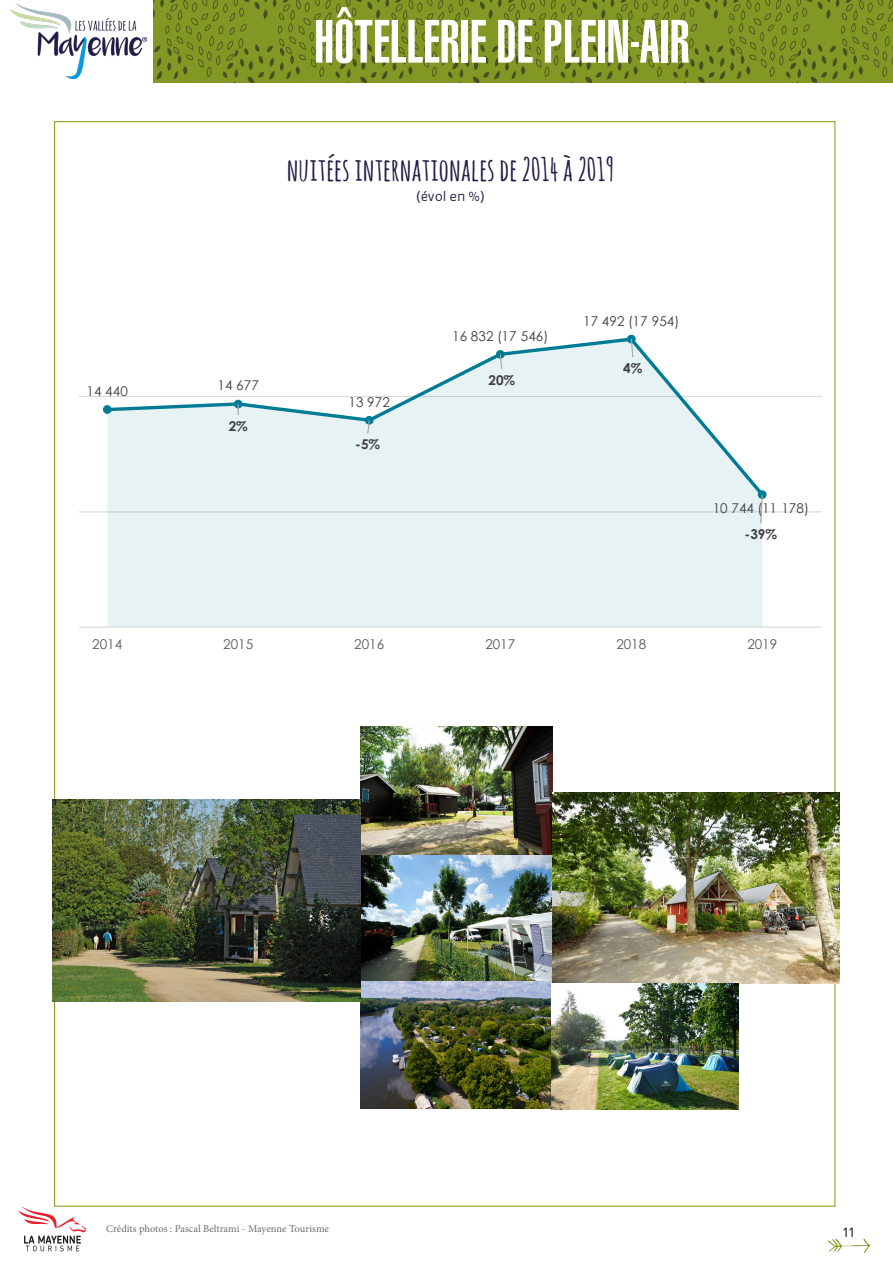
<style>
.page{position:relative;width:893px;height:1263px;background:#fff}
.page>*{position:absolute;margin:0;border:0;box-sizing:border-box;transform-origin:0 0}
.t1{font:900 extra-condensed 60px "Helvetica";color:#fff}
.t2{font:700 31.5px "Amatic SC";color:#241c47}
.t3{font:15px "Oceania Display";color:#231f20}
.t4{font:13.5px "Century Gothic";letter-spacing:.005em;color:#404040}
.t5{font:13.5px "Century Gothic";letter-spacing:.005em;color:#595959}
.t6{font:700 13.5px "Century Gothic";color:#404040}
.t7{font:13.5px "Oceania Display";color:#241c47}
.t8{font:10.5px "Minion Pro";letter-spacing:-.005em;color:#6c6d70}
</style>
<div class="page">
<img style="left:11px;top:4px;width:136px;height:75px">
<img style="left:154px;top:0;width:739px;height:83px">
<svg style="left:18px;top:1206px;width:68px;height:45px"></svg>
<img style="left:828px;top:1240px;width:41px;height:13px">
<hr style="left:79px;top:511px;width:743px;height:1px;background:#d9d9d9">
<hr style="left:79px;top:396px;width:743px;height:1px;background:#d9d9d9">
<hr style="left:79px;top:284px;width:743px;height:1px;background:#d9d9d9">
<div style="left:107px;top:499px;width:655px;height:127px;background:#e6f2f4"></div>
<hr style="left:79px;top:626px;width:743px;height:2px;background:#d9d9d9">
<svg style="left:107px;top:336px;width:660px;height:163px"></svg>
<div style="left:104px;top:406px;width:7px;height:7px;background:#007b95;border-radius:50%"></div>
<div style="left:103px;top:405px;width:9px;height:9px;border:1px solid #007b95;border-radius:50%"></div>
<svg style="left:234px;top:400px;width:8px;height:8px"></svg>
<div style="left:234px;top:400px;width:8px;height:8px;border:1px solid #007b95;border-radius:50%"></div>
<div style="left:365px;top:416px;width:8px;height:8px;background:#007b95;border-radius:50%"></div>
<div style="left:365px;top:416px;width:9px;height:9px;border:1px solid #007b95;border-radius:50%"></div>
<div style="left:496px;top:351px;width:8px;height:7px;background:#007b95;border-radius:50%"></div>
<div style="left:496px;top:350px;width:9px;height:9px;border:1px solid #007b95;border-radius:50%"></div>
<div style="left:627px;top:335px;width:8px;height:8px;background:#007b95;border-radius:50%"></div>
<div style="left:627px;top:335px;width:9px;height:8px;border:1px solid #007b95;border-radius:50%"></div>
<div style="left:758px;top:491px;width:8px;height:7px;background:#007b95;border-radius:50%"></div>
<div style="left:758px;top:490px;width:8px;height:9px;border:1px solid #007b95;border-radius:50%"></div>
<svg style="left:367px;top:420px;width:3px;height:15px"></svg>
<svg style="left:499px;top:354px;width:4px;height:16px"></svg>
<svg style="left:630px;top:339px;width:4px;height:19px"></svg>
<svg style="left:760px;top:494px;width:3px;height:30px"></svg>
<img style="left:360px;top:727px;width:192px;height:382px">
<img style="left:552px;top:792px;width:287px;height:192px">
<img style="left:552px;top:984px;width:187px;height:125px">
<img style="left:52px;top:799px;width:308px;height:202px">
<h1 class="t1" style="left:314px;top:7px;width:377px">HÔTELLERIE DE PLEIN-AIR</h1>
<p class="t2" style="left:287px;top:147px;width:329px">NUITÉES INTERNATIONALES DE 2014 À 2019</p>
<p class="t7" style="left:416px;top:189px;width:70px">(évol en %)</p>
<p class="t4" style="left:87px;top:382px;width:43px">14 440</p>
<p class="t4" style="left:218px;top:376px;width:43px">14 677</p>
<p class="t6" style="left:229px;top:416px;width:21px">2%</p>
<p class="t4" style="left:349px;top:392px;width:43px">13 972</p>
<p class="t6" style="left:355px;top:434px;width:26px">-5%</p>
<p class="t4" style="left:452px;top:326px;width:98px">16 832 (17 546)</p>
<p class="t6" style="left:488px;top:370px;width:28px">20%</p>
<p class="t4" style="left:583px;top:311px;width:98px">17 492 (17 954)</p>
<p class="t6" style="left:623px;top:358px;width:21px">4%</p>
<p class="t4" style="left:713px;top:498px;width:98px">10 744 (11 178)</p>
<p class="t6" style="left:745px;top:524px;width:34px">-39%</p>
<p class="t5" style="left:92px;top:635px;width:31px">2014</p>
<p class="t5" style="left:223px;top:635px;width:31px">2015</p>
<p class="t5" style="left:354px;top:635px;width:31px">2016</p>
<p class="t5" style="left:485px;top:635px;width:31px">2017</p>
<p class="t5" style="left:616px;top:635px;width:31px">2018</p>
<p class="t5" style="left:747px;top:635px;width:31px">2019</p>
<p class="t8" style="left:106px;top:1221px;width:224px">Crédits photos : Pascal Beltrami - Mayenne Tourisme</p>
<p class="t3" style="left:843px;top:1223px;width:13px">11</p>
</div>
